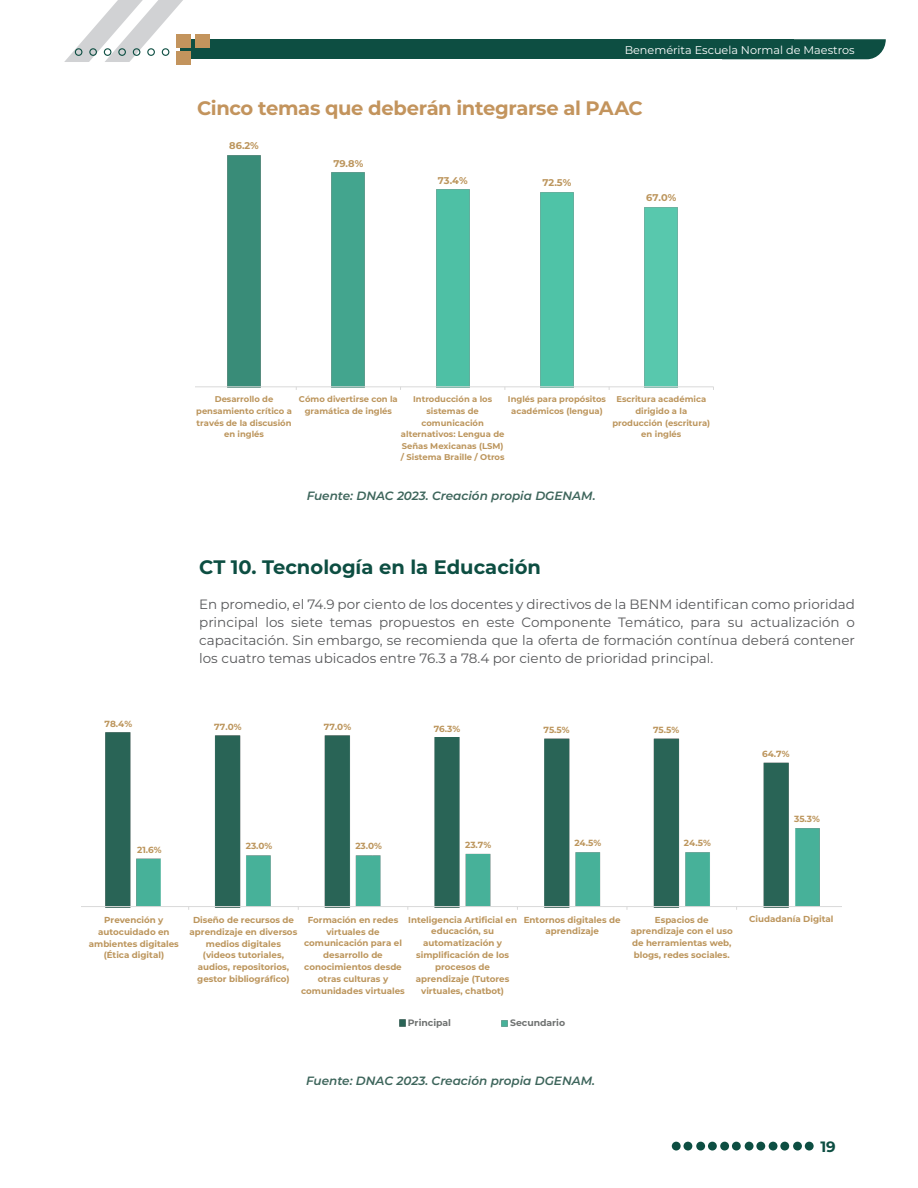
<style>
.page{position:relative;width:918px;height:1188px;background:#fff}
.page>*{position:absolute;margin:0;border:0;box-sizing:border-box;transform-origin:0 0}
.t1{font:700 19.5px "Montserrat";letter-spacing:-.02em;color:#c3945d}
.t2{font:700 19.5px "Montserrat";color:#0d4e42}
.t3{font:700 15px "Montserrat";color:#0d4e42}
.t4{font:13.5px/18px "Montserrat";color:#57585a;text-align:justify}
.parrafo_1{font:italic 600 12px "Montserrat";color:#3d655b}
.t5{font:11.25px "Montserrat";color:#fff}
.t6{font:700 9.75px "Montserrat";letter-spacing:-.005em;color:#bc955c}
.t7{font:700 9.3px "Montserrat";letter-spacing:-.005em;color:#6f7271}
.t8{font:700 8.85px "Montserrat";color:#bc955c}
.t9{font:700 8.7px/12px "Montserrat";color:#bc955c;text-align:center}
.t10{font:700 8.4px/11.6px "Montserrat";color:#bc955c;text-align:center}
</style>
<div class="page">
<div style="left:180px;top:39px;width:613px;height:20px;background:#0d4e42"></div>
<svg style="left:793px;top:39px;width:93px;height:20px;background:#1a574c"></svg>
<svg style="left:64px;top:0;width:119px;height:62px"></svg>
<div style="left:672px;top:1142px;width:9px;height:9px;background:#0d4e42;border-radius:50%"></div>
<div style="left:684px;top:1142px;width:8px;height:9px;background:#0d4e42;border-radius:50%"></div>
<div style="left:696px;top:1142px;width:9px;height:9px;background:#0d4e42;border-radius:50%"></div>
<div style="left:708px;top:1142px;width:9px;height:9px;background:#0d4e42;border-radius:50%"></div>
<div style="left:720px;top:1142px;width:9px;height:9px;background:#0d4e42;border-radius:50%"></div>
<div style="left:732px;top:1142px;width:9px;height:9px;background:#0d4e42;border-radius:50%"></div>
<div style="left:745px;top:1142px;width:9px;height:9px;background:#0d4e42;border-radius:50%"></div>
<div style="left:756px;top:1142px;width:9px;height:9px;background:#0d4e42;border-radius:50%"></div>
<div style="left:769px;top:1142px;width:8px;height:9px;background:#0d4e42;border-radius:50%"></div>
<div style="left:780px;top:1142px;width:9px;height:9px;background:#0d4e42;border-radius:50%"></div>
<div style="left:793px;top:1142px;width:9px;height:9px;background:#0d4e42;border-radius:50%"></div>
<div style="left:805px;top:1142px;width:9px;height:9px;background:#0d4e42;border-radius:50%"></div>
<div style="left:195px;top:34px;width:15px;height:14px;background:#c3945d"></div>
<div style="left:177px;top:34px;width:14px;height:14px;background:#c3945d"></div>
<div style="left:177px;top:51px;width:14px;height:14px;background:#c3945d"></div>
<svg style="left:82px;top:732px;width:760px;height:295px"></svg>
<svg style="left:195px;top:155px;width:519px;height:235px"></svg>
<p class="t5" style="left:625px;top:42px;width:232px">Benemérita Escuela Normal de Maestros</p>
<p class="t1" style="left:197px;top:94px;width:447px">Cinco temas que deberán integrarse al PAAC</p>
<p class="t6" style="left:229px;top:139px;width:31px">86.2%</p>
<p class="t6" style="left:333px;top:156px;width:31px">79.8%</p>
<p class="t6" style="left:438px;top:173px;width:31px">73.4%</p>
<p class="t6" style="left:543px;top:176px;width:30px">72.5%</p>
<p class="t6" style="left:646px;top:191px;width:32px">67.0%</p>
<p class="t10" style="left:196px;top:393px;width:97px">Desarrollo de pensamiento crítico a través de la discusión en inglés</p>
<p class="t10" style="left:299px;top:393px;width:100px">Cómo divertirse con la gramática de inglés</p>
<p class="t10" style="left:401px;top:393px;width:105px">Introducción a los sistemas de comunicación alternativos: Lengua de<br>Señas Mexicanas (LSM) / Sistema Braille / Otros</p>
<p class="t10" style="left:508px;top:393px;width:100px">Inglés para propósitos académicos (lengua)</p>
<p class="t10" style="left:612px;top:393px;width:99px">Escritura académica dirigido a la producción (escritura) en inglés</p>
<p class="parrafo_1" style="left:307px;top:487px;width:290px">Fuente: DNAC 2023. Creación propia DGENAM.</p>
<p class="t2" style="left:199px;top:553px;width:343px">CT 10. Tecnología en la Educación</p>
<p class="t4" style="left:199px;top:594px;width:657px">En promedio, el 74.9 por ciento de los docentes y directivos de la BENM identifican como prioridad principal los siete temas propuestos en este Componente Temático, para su actualización o capacitación. Sin embargo, se recomienda que la oferta de formación contínua deberá contener los cuatro temas ubicados entre 76.3 a 78.4 por ciento de prioridad principal.</p>
<p class="t8" style="left:104px;top:717px;width:29px">78.4%</p>
<p class="t8" style="left:214px;top:721px;width:29px">77.0%</p>
<p class="t8" style="left:324px;top:721px;width:29px">77.0%</p>
<p class="t8" style="left:434px;top:722px;width:28px">76.3%</p>
<p class="t8" style="left:543px;top:724px;width:28px">75.5%</p>
<p class="t8" style="left:653px;top:724px;width:28px">75.5%</p>
<p class="t8" style="left:137px;top:843px;width:26px">21.6%</p>
<p class="t8" style="left:246px;top:840px;width:28px">23.0%</p>
<p class="t8" style="left:355px;top:840px;width:28px">23.0%</p>
<p class="t8" style="left:465px;top:838px;width:28px">23.7%</p>
<p class="t8" style="left:574px;top:837px;width:28px">24.5%</p>
<p class="t8" style="left:684px;top:837px;width:28px">24.5%</p>
<p class="t8" style="left:762px;top:748px;width:29px">64.7%</p>
<p class="t8" style="left:794px;top:813px;width:27px">35.3%</p>
<p class="t9" style="left:89px;top:913px;width:91px">Prevención y autocuidado en ambientes digitales (Ética digital)</p>
<p class="t9" style="left:190px;top:913px;width:109px">Diseño de recursos de aprendizaje en diversos medios digitales (videos tutoriales, audios, repositorios, gestor bibliográfico)</p>
<p class="t9" style="left:301px;top:913px;width:105px">Formación en redes virtuales de comunicación para el desarrollo de conocimientos desde otras culturas y comunidades virtuales</p>
<p class="t9" style="left:408px;top:913px;width:110px">Inteligencia Artificial en educación, su automatización y simplificación de los procesos de aprendizaje (Tutores virtuales, chatbot)</p>
<p class="t9" style="left:524px;top:913px;width:98px">Entornos digitales de aprendizaje</p>
<p class="t9" style="left:631px;top:913px;width:103px">Espacios de aprendizaje con el uso de herramientas web, blogs, redes sociales.</p>
<p class="t9" style="left:749px;top:913px;width:86px">Ciudadanía Digital</p>
<p class="t7" style="left:408px;top:1016px;width:45px">Principal</p>
<p class="t7" style="left:510px;top:1016px;width:57px">Secundario</p>
<p class="parrafo_1" style="left:306px;top:1072px;width:290px">Fuente: DNAC 2023. Creación propia DGENAM.</p>
<h2 class="t3" style="left:820px;top:1136px;width:17px">19</h2>
</div>
